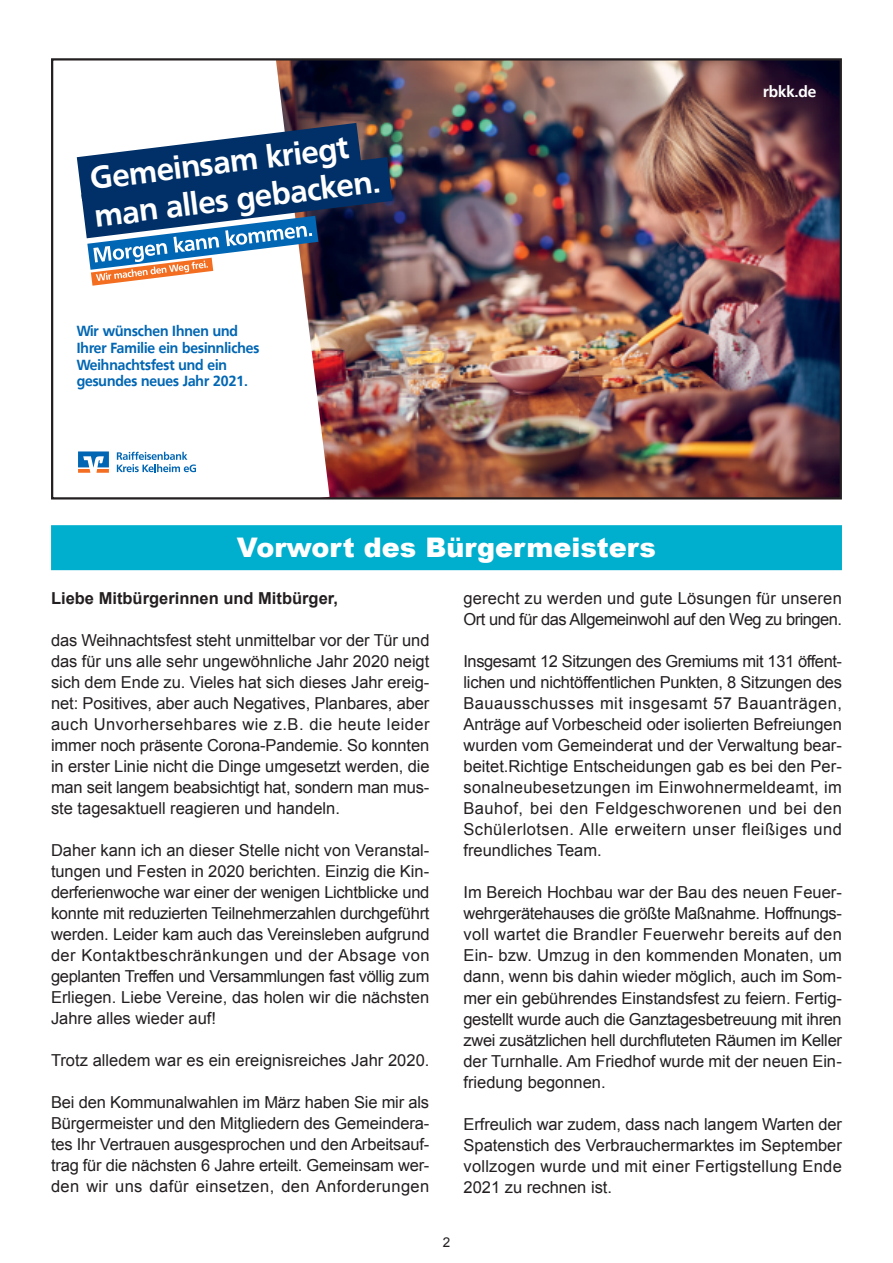
<style>
.page{position:relative;width:893px;height:1263px;background:#fff}
.page>*{position:absolute;margin:0;border:0;box-sizing:border-box;transform-origin:0 0}
.t1{font:700 31.05px "Frutiger VR";color:#fff}
.t2{font:900 27px "Arial";color:#fff}
.t3{font:16.5px/21px "Arial";color:#231f20;text-align:justify}
.t4{font:16.5px/21px "Arial";letter-spacing:-.03em;color:#231f20}
.t5{font:700 16.5px "Arial";color:#231f20}
.t6{font:700 15.45px "Frutiger VR";color:#fff}
.t7{font:700 14.55px/16.8px "Frutiger VR";color:#0166b3;scale:.96 1}
.t8{font:13.5px "Arial";color:#231f20}
</style>
<div class="page">
<img style="left:76px;top:61px;width:763px;height:435px">
<svg style="left:77px;top:123px;width:315px;height:163px"></svg>
<svg style="left:78px;top:451px;width:31px;height:22px"></svg>
<svg style="left:117px;top:452px;width:79px;height:20px"></svg>
<div style="left:51px;top:58px;width:791px;height:441px;border:2px solid #231f20"></div>
<div style="left:51px;top:525px;width:791px;height:45px;background:#00aecd"></div>
<h1 class="t1" style="left:88px;top:160px;width:261px;rotate:-7deg">Gemeinsam kriegt</h1>
<h1 class="t1" style="left:93px;top:198px;width:288px;rotate:-7deg">man alles gebacken.</h1>
<p class="t7" style="left:77px;top:323px;width:192px">Wir wünschen Ihnen und<br>Ihrer Familie ein besinnliches<br>Weihnachtsfest und ein gesundes neues Jahr 2021.</p>
<h2 class="t2" style="left:237px;top:528px;width:421px">Vorwort des Bürgermeisters</h2>
<p class="t6" style="left:763px;top:82px;width:55px">rbkk.de</p>
<p class="t5" style="left:51px;top:588px;width:288px">Liebe Mitbürgerinnen und Mitbürger,</p>
<p class="t3" style="left:51px;top:630px;width:380px">das Weihnachtsfest steht unmittelbar vor der Tür und das für uns alle sehr ungewöhnliche Jahr 2020 neigt sich dem Ende zu. Vieles hat sich dieses Jahr ereig&shy;net: Positives, aber auch Negatives, Planbares, aber auch Unvorhersehbares wie z.B. die heute leider immer noch präsente Corona-Pandemie. So konnten in erster Linie nicht die Dinge umgesetzt werden, die man seit langem beabsichtigt hat, sondern man mus&shy;ste tagesaktuell reagieren und handeln.</p>
<p class="t3" style="left:51px;top:840px;width:380px">Daher kann ich an dieser Stelle nicht von Veranstal&shy;tungen und Festen in 2020 berichten. Einzig die Kin&shy;derferienwoche war einer der wenigen Lichtblicke und konnte mit reduzierten Teilnehmerzahlen durchgeführt werden. Leider kam auch das Vereinsleben aufgrund der Kontaktbeschränkungen und der Absage von geplanten Treffen und Versammlungen fast völlig zum Erliegen. Liebe Vereine, das holen wir die nächsten Jahre alles wieder auf!</p>
<p class="t3" style="left:51px;top:1050px;width:380px">Trotz alledem war es ein ereignisreiches Jahr 2020.</p>
<p class="t3" style="left:51px;top:1092px;width:380px">Bei den Kommunalwahlen im März haben Sie mir als Bürgermeister und den Mitgliedern des Gemeindera&shy;tes Ihr Vertrauen ausgesprochen und den Arbeitsauf&shy;trag für die nächsten 6 Jahre erteilt. Gemeinsam wer&shy;den wir uns dafür einsetzen, den Anforderungen</p>
<p class="t4" style="left:463px;top:588px;width:380px">gerecht zu werden und gute Lösungen für unseren<br>Ort und für das Allgemeinwohl auf den Weg zu bringen.</p>
<p class="t3" style="left:463px;top:651px;width:380px">Insgesamt 12 Sitzungen des Gremiums mit 131 öffent&shy;lichen und nichtöffentlichen Punkten, 8 Sitzungen des Bauausschusses mit insgesamt 57 Bauanträgen, Anträge auf Vorbescheid oder isolierten Befreiungen wurden vom Gemeinderat und der Verwaltung bear&shy;beitet.Richtige Entscheidungen gab es bei den Per&shy;sonalneubesetzungen im Einwohnermeldeamt, im Bauhof, bei den Feldgeschworenen und bei den Schülerlotsen. Alle erweitern unser fleißiges und freundliches Team.</p>
<p class="t3" style="left:463px;top:882px;width:380px">Im Bereich Hochbau war der Bau des neuen Feuer&shy;wehrgerätehauses die größte Maßnahme. Hoffnungs&shy;voll wartet die Brandler Feuerwehr bereits auf den Ein- bzw. Umzug in den kommenden Monaten, um dann, wenn bis dahin wieder möglich, auch im Som&shy;mer ein gebührendes Einstandsfest zu feiern. Fertig&shy;gestellt wurde auch die Ganztagesbetreuung mit ihren zwei zusätzlichen hell durchfluteten Räumen im Keller der Turnhalle. Am Friedhof wurde mit der neuen Ein&shy;friedung begonnen.</p>
<p class="t3" style="left:463px;top:1113px;width:380px">Erfreulich war zudem, dass nach langem Warten der Spatenstich des Verbrauchermarktes im September vollzogen wurde und mit einer Fertigstellung Ende 2021 zu rechnen ist.</p>
<p class="t8" style="left:443px;top:1234px;width:9px">2</p>
</div>
